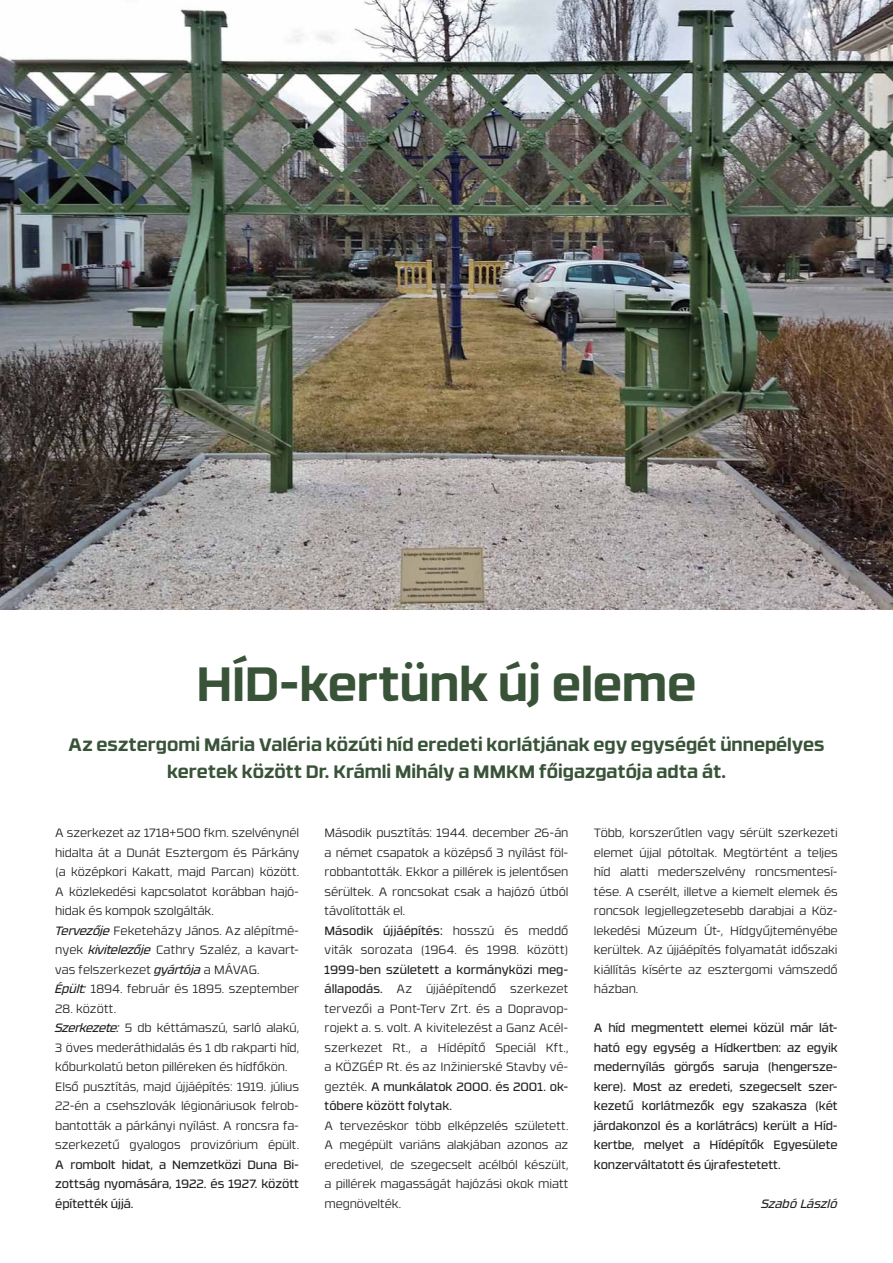
<style>
.page{position:relative;width:893px;height:1263px;background:#fff}
.page>*{position:absolute;margin:0;border:0;box-sizing:border-box;transform-origin:0 0}
.t1{font:700 48px "RB No 3.1";letter-spacing:-.01em;color:#395339}
.t2{font:700 18px/27px "RB No 3.1";color:#395339;text-align:center}
.t3{font:300 12px/19.5px "RB No 3.1";letter-spacing:-.005em;color:#231f20}
.t4{font:12px/19.5px "RB No 3.1";letter-spacing:-.005em;color:#231f20;text-align:justify}
.t5{font:italic 12px "RB No 3.1";letter-spacing:-.005em;color:#231f20}
.s1{font-weight:400;font-style:italic}
.s2{font-weight:400}
</style>
<div class="page">
<img style="left:0;top:0;width:893px;height:609px">
<h1 class="t1" style="left:196px;top:665px;width:502px">HÍD-kertünk új eleme</h1>
<h2 class="t2" style="left:69px;top:733px;width:757px">Az esztergomi Mária Valéria közúti híd eredeti korlátjának egy egységét ünnepélyes keretek között Dr. Krámli Mihály a MMKM főigazgatója adta át.</h2>
<p class="t3" style="left:55px;top:824px;width:245px">A szerkezet az 1718+500 fkm. szelvénynél hidalta át a Dunát Esztergom és Párkány (a középkori Kakatt, majd Parcan) között.<br>A közlekedési kapcsolatot korábban hajó&shy;hidak és kompok szolgálták.<br><span class="s1">Tervezője</span> Feketeházy János. Az alépítmé&shy;nyek <span class="s1">kivitelezője</span> Cathry Szaléz, a kavart&shy;vas felszerkezet <span class="s1">gyártója</span> a MÁVAG.<br><span class="s1">Épült:</span> 1894. február és 1895. szeptember</p>
<p class="t3" style="left:55px;top:999px;width:245px">28. között.<br><span class="s1">Szerkezete:</span> 5 db kéttámaszú, sarló alakú, 3 öves mederáthidalás és 1 db rakparti híd, kőburkolatú beton pilléreken és hídfőkön.<br>Első pusztítás, majd újjáépítés: 1919. július 22-én a csehszlovák légionáriusok felrob&shy;bantották a párkányi nyílást. A roncsra fa&shy;szerkezetű gyalogos provizórium épült.</p>
<p class="t4" style="left:55px;top:1155px;width:245px">A rombolt hidat, a Nemzetközi Duna Bi&shy;zottság nyomására, 1922. és 1927. között építették újjá.</p>
<p class="t3" style="left:325px;top:824px;width:245px">Második pusztítás: 1944. december 26-án a német csapatok a középső 3 nyílást föl&shy;robbantották. Ekkor a pillérek is jelentősen sérültek. A roncsokat csak a hajózó útból távolították el.<br><span class="s2">Második újjáépítés:</span> hosszú és meddő viták sorozata (1964. és 1998. között)</p>
<p class="t3" style="left:325px;top:960px;width:245px;text-align:justify"><span class="s2">1999-ben született a kormányközi meg&shy;állapodás.</span> Az újjáépítendő szerkezet tervezői a Pont-Terv Zrt. és a Dopravop&shy;rojekt a. s. volt. A kivitelezést a Ganz Acél&shy;szerkezet Rt., a Hídépítő Speciál Kft., a KÖZGÉP Rt. és az Inžinierské Stavby vé&shy;gezték. <span class="s2">A munkálatok 2000. és 2001. ok&shy;tóbere között folytak.</span></p>
<p class="t3" style="left:325px;top:1116px;width:245px;text-align:justify">A tervezéskor több elképzelés született.<br>A megépült variáns alakjában azonos az eredetivel, de szegecselt acélból készült, a pillérek magasságát hajózási okok miatt megnövelték.</p>
<p class="t3" style="left:594px;top:824px;width:245px;text-align:justify">Több, korszerűtlen vagy sérült szerkezeti elemet újjal pótoltak. Megtörtént a teljes híd alatti mederszelvény roncsmentesí&shy;tése. A cserélt, illetve a kiemelt elemek és roncsok legjellegzetesebb darabjai a Köz&shy;lekedési Múzeum Út-, Hídgyűjteményébe kerültek. Az újjáépítés folyamatát időszaki kiállítás kísérte az esztergomi vámszedő házban.</p>
<p class="t4" style="left:594px;top:1019px;width:245px">A híd megmentett elemei közül már lát&shy;ható egy egység a Hídkertben: az egyik medernyílás görgős saruja (hengersze&shy;kere). Most az eredeti, szegecselt szer&shy;kezetű korlátmezők egy szakasza (két járdakonzol és a korlátrács) került a Híd&shy;kertbe, melyet a Hídépítők Egyesülete konzerváltatott és újrafestetett.</p>
<p class="t5" style="left:761px;top:1199px;width:78px">Szabó László</p>
</div>
